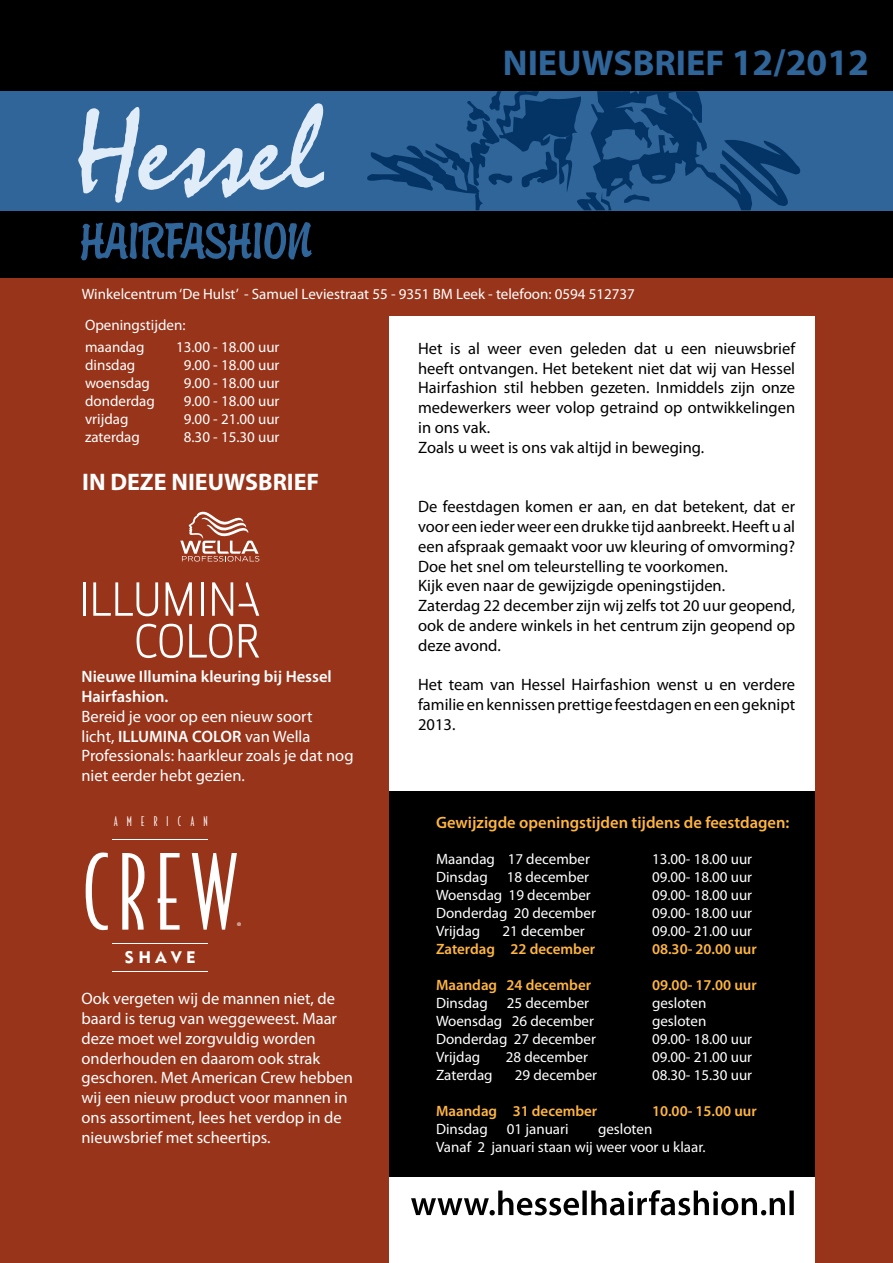
<style>
.page{position:relative;width:893px;height:1263px;background:#98341a}
.page>*{position:absolute;margin:0;border:0;box-sizing:border-box;transform-origin:0 0}
.t1{font:300 99.3px "Bodega Sans";color:#fff}
.t2{font:700 36px "Myriad Pro";color:#2f6599}
.t3{font:700 24px "Myriad Pro";color:#fff}
.t4{font:16.5px/19.8px "Myriad Pro";color:#000}
.t5{font:16.5px/19.8px "Myriad Pro";color:#fff}
.t6{font:600 16.5px "Myriad Pro";color:#ffb640}
.t7{font:600 16.5px/19.8px "Myriad Pro";color:#fff}
.t8{font:16.5px "Geometric 415 BT Black A";letter-spacing:.27em;color:#fff}
.t9{font:15px/30.9px "Myriad Pro";color:#fff}
.t10{font:600 15px "Myriad Pro";color:#ffb640}
.t11{font:300 12.75px "Bodega Sans";letter-spacing:.73em;color:#fff}
.t12{font:11.25px "Geometric 415 BT Lite A";color:#fff}
.s1{font-size:37.5px}
.s2{font-weight:600}
</style>
<div class="page">
<div style="left:0;top:196px;width:893px;height:82px;background:#000"></div>
<div style="left:0;top:0;width:893px;height:93px;background:#000"></div>
<svg style="left:80px;top:222px;width:232px;height:39px"></svg>
<div style="left:0;top:91px;width:893px;height:119px;background:#2f6599"></div>
<svg style="left:367px;top:91px;width:434px;height:119px"></svg>
<svg style="left:78px;top:103px;width:246px;height:100px"></svg>
<div style="left:390px;top:316px;width:425px;height:947px;background:#fff"></div>
<svg style="left:411px;top:1190px;width:383px;height:25px"></svg>
<div style="left:390px;top:791px;width:425px;height:386px;background:#000"></div>
<svg style="left:137px;top:624px;width:46px;height:34px"></svg>
<svg style="left:189px;top:624px;width:43px;height:34px"></svg>
<svg style="left:239px;top:624px;width:20px;height:33px"></svg>
<hr style="left:83px;top:582px;width:3px;height:34px;background:#fff">
<svg style="left:93px;top:582px;width:65px;height:34px"></svg>
<svg style="left:166px;top:582px;width:26px;height:34px"></svg>
<hr style="left:201px;top:582px;width:2px;height:34px;background:#fff">
<svg style="left:212px;top:582px;width:47px;height:34px"></svg>
<svg style="left:180px;top:512px;width:79px;height:49px"></svg>
<hr style="left:113px;top:839px;width:95px;height:1px;background:#fff">
<hr style="left:113px;top:943px;width:95px;height:1px;background:#fff">
<hr style="left:113px;top:971px;width:95px;height:1px;background:#fff">
<h2 class="t2" style="left:503px;top:39px;width:368px">NIEUWSBRIEF <span class="s1">12/2012</span></h2>
<p class="t9" style="left:82px;top:279px;width:554px">Winkelcentrum ‘De Hulst’ - Samuel Leviestraat 55 - 9351 BM Leek - telefoon: 0594 512737<br>Openingstijden:</p>
<p class="t9" style="left:85px;top:332px;width:61px">maandag</p>
<p class="t9" style="left:176px;top:332px;width:105px">13.00 - 18.00 uur</p>
<p class="t9" style="left:85px;top:350px;width:52px">dinsdag</p>
<p class="t9" style="left:184px;top:350px;width:97px">9.00 - 18.00 uur</p>
<p class="t9" style="left:85px;top:368px;width:66px">woensdag</p>
<p class="t9" style="left:184px;top:368px;width:97px">9.00 - 18.00 uur</p>
<p class="t9" style="left:85px;top:386px;width:71px">donderdag</p>
<p class="t9" style="left:184px;top:386px;width:97px">9.00 - 18.00 uur</p>
<p class="t9" style="left:85px;top:404px;width:45px">vrijdag</p>
<p class="t9" style="left:184px;top:404px;width:97px">9.00 - 21.00 uur</p>
<p class="t9" style="left:85px;top:422px;width:56px">zaterdag</p>
<p class="t9" style="left:184px;top:422px;width:97px">8.30 - 15.30 uur</p>
<p class="t4" style="left:418px;top:338px;width:379px">Het is al weer even geleden dat u een nieuwsbrief heeft ontvangen. Het betekent niet dat wij van Hessel Hairfashion stil hebben gezeten. Inmiddels zijn onze medewerkers weer volop getraind op ontwikkelingen in ons vak.<br>Zoals u weet is ons vak altijd in beweging.</p>
<h3 class="t3" style="left:82px;top:466px;width:238px">IN DEZE NIEUWSBRIEF</h3>
<p class="t7" style="left:81px;top:666px;width:252px">Nieuwe Illumina kleuring bij Hessel<br>Hairfashion.</p>
<p class="t5" style="left:81px;top:706px;width:274px">Bereid je voor op een nieuw soort<br>licht, <span class="s2">ILLUMINA COLOR</span> van Wella<br>Professionals: haarkleur zoals je dat nog niet eerder hebt gezien.</p>
<p class="t11" style="left:114px;top:814px;width:95px">AMERICAN</p>
<h1 class="t1" style="left:83px;top:834px;width:156px">CREW</h1>
<p class="t12" style="left:237px;top:920px;width:6px">®</p>
<p class="t8" style="left:125px;top:947px;width:72px">SHAVE</p>
<p class="t5" style="left:81px;top:988px;width:273px">Ook vergeten wij de mannen niet, de baard is terug van weggeweest. Maar deze moet wel zorgvuldig worden onderhouden en daarom ook strak geschoren. Met American Crew hebben wij een nieuw product voor mannen in ons assortiment, lees het verdop in de nieuwsbrief met scheertips.</p>
<p class="t4" style="left:418px;top:496px;width:379px">De feestdagen komen er aan, en dat betekent, dat er voor een ieder weer een drukke tijd aanbreekt. Heeft u al een afspraak gemaakt voor uw kleuring of omvorming?<br>Doe het snel om teleurstelling te voorkomen.<br>Kijk even naar de gewijzigde openingstijden.<br>Zaterdag 22 december zijn wij zelfs tot 20 uur geopend, ook de andere winkels in het centrum zijn geopend op deze avond.</p>
<p class="t4" style="left:418px;top:675px;width:379px;text-align:justify">Het team van Hessel Hairfashion wenst u en verdere familie en kennissen prettige feestdagen en een geknipt 2013.</p>
<p class="t6" style="left:436px;top:812px;width:355px">Gewijzigde openingstijden tijdens de feestdagen:</p>
<p class="t9" style="left:436px;top:843px;width:155px">Maandag 17 december</p>
<p class="t9" style="left:652px;top:843px;width:102px">13.00- 18.00 uur</p>
<p class="t9" style="left:436px;top:861px;width:53px">Dinsdag</p>
<p class="t9" style="left:507px;top:861px;width:84px">18 december</p>
<p class="t9" style="left:652px;top:861px;width:102px">09.00- 18.00 uur</p>
<p class="t9" style="left:436px;top:879px;width:156px">Woensdag 19 december</p>
<p class="t9" style="left:652px;top:879px;width:102px">09.00- 18.00 uur</p>
<p class="t9" style="left:436px;top:897px;width:161px">Donderdag 20 december</p>
<p class="t9" style="left:652px;top:897px;width:102px">09.00- 18.00 uur</p>
<p class="t9" style="left:436px;top:915px;width:46px">Vrijdag</p>
<p class="t9" style="left:503px;top:915px;width:84px">21 december</p>
<p class="t9" style="left:652px;top:915px;width:102px">09.00- 21.00 uur</p>
<p class="t10" style="left:436px;top:939px;width:161px">Zaterdag 22 december</p>
<p class="t10" style="left:652px;top:939px;width:106px">08.30- 20.00 uur</p>
<p class="t10" style="left:436px;top:975px;width:157px">Maandag 24 december</p>
<p class="t10" style="left:652px;top:975px;width:106px">09.00- 17.00 uur</p>
<p class="t9" style="left:436px;top:987px;width:53px">Dinsdag</p>
<p class="t9" style="left:507px;top:987px;width:84px">25 december</p>
<p class="t9" style="left:652px;top:987px;width:56px">gesloten</p>
<p class="t9" style="left:436px;top:1005px;width:159px">Woensdag 26 december</p>
<p class="t9" style="left:652px;top:1005px;width:56px">gesloten</p>
<p class="t9" style="left:436px;top:1023px;width:161px">Donderdag 27 december</p>
<p class="t9" style="left:652px;top:1023px;width:102px">09.00- 18.00 uur</p>
<p class="t9" style="left:436px;top:1041px;width:46px">Vrijdag</p>
<p class="t9" style="left:506px;top:1041px;width:84px">28 december</p>
<p class="t9" style="left:652px;top:1041px;width:102px">09.00- 21.00 uur</p>
<p class="t9" style="left:436px;top:1059px;width:58px">Zaterdag</p>
<p class="t9" style="left:515px;top:1059px;width:84px">29 december</p>
<p class="t9" style="left:652px;top:1059px;width:102px">08.30- 15.30 uur</p>
<p class="t10" style="left:436px;top:1101px;width:163px">Maandag 31 december</p>
<p class="t10" style="left:652px;top:1101px;width:106px">10.00- 15.00 uur</p>
<p class="t9" style="left:436px;top:1113px;width:53px">Dinsdag</p>
<p class="t9" style="left:507px;top:1113px;width:63px">01 januari</p>
<p class="t9" style="left:436px;top:1119px;width:271px;line-height:18px;text-indent:162px">gesloten<br>Vanaf 2 januari staan wij weer voor u klaar.</p>
</div>
